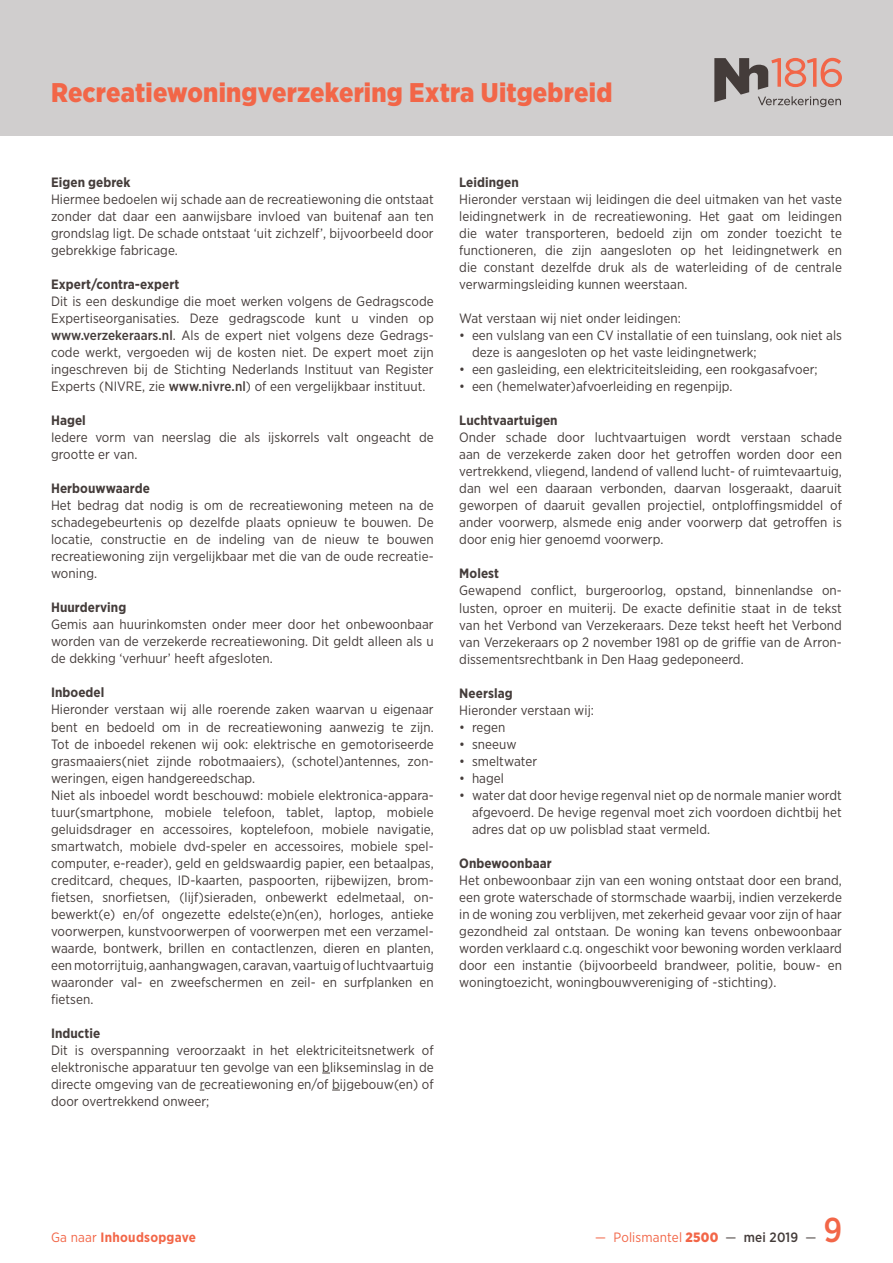
<style>
.page{position:relative;width:893px;height:1263px;background:#fff}
.page>*{position:absolute;margin:0;border:0;box-sizing:border-box;transform-origin:0 0}
.t1{font:500 34.5px "Gotham Narrow";color:#f26648}
.t2{font:900 27px "Gotham Narrow";letter-spacing:.005em;color:#f26648}
.t3{font:13.5px/17px "Gotham Narrow";letter-spacing:.005em;color:#443c3a;text-align:justify}
.t4{font:700 13.5px "Gotham Narrow";letter-spacing:.005em;color:#443c3a}
.t5{font:13.5px "Gotham Narrow";letter-spacing:.015em;color:#f26648}
.t6{font:700 13.5px "Gotham Narrow";letter-spacing:.02em;color:#f26648}
.s1{font-weight:500}
.s2{font-weight:400}
.s3{font-weight:900}
.s4{color:#443c3a}
.s5{font-weight:500;color:#443c3a}
</style>
<div class="page">
<div style="left:0;top:0;width:893px;height:136px;background:#d0cece"></div>
<svg style="left:714px;top:58px;width:128px;height:49px"></svg>
<h2 class="t2" style="left:51px;top:74px;width:563px">Recreatiewoningverzekering Extra Uitgebreid</h2>
<p class="t4" style="left:51px;top:174px;width:81px">Eigen gebrek</p>
<p class="t3" style="left:51px;top:191px;width:384px">Hiermee bedoelen wij schade aan de recreatiewoning die ontstaat zonder dat daar een aanwijsbare invloed van buitenaf aan ten grondslag ligt. De schade ontstaat ‘uit zichzelf’, bijvoorbeeld door gebrekkige fabricage.</p>
<p class="t4" style="left:51px;top:276px;width:130px">Expert/contra-expert</p>
<p class="t3" style="left:51px;top:293px;width:384px">Dit is een deskundige die moet werken volgens de Gedragscode Expertiseorganisaties. Deze gedragscode kunt u vinden op <span class="s1">www.verzekeraars.nl</span>. Als de expert niet volgens deze Gedrags&shy;code werkt, vergoeden wij de kosten niet. De expert moet zijn ingeschreven bij de Stichting Nederlands Instituut van Register Experts (NIVRE, zie <span class="s1">www.nivre.nl</span>) of een vergelijkbaar instituut.</p>
<p class="t4" style="left:51px;top:412px;width:36px">Hagel</p>
<p class="t3" style="left:51px;top:429px;width:384px">Iedere vorm van neerslag die als ijskorrels valt ongeacht de grootte er van.</p>
<p class="t4" style="left:51px;top:480px;width:100px">Herbouwwaarde</p>
<p class="t3" style="left:51px;top:497px;width:384px">Het bedrag dat nodig is om de recreatiewoning meteen na de schadegebeurtenis op dezelfde plaats opnieuw te bouwen. De locatie, constructie en de indeling van de nieuw te bouwen recreatiewoning zijn vergelijkbaar met die van de oude recreatie&shy;woning.</p>
<p class="t4" style="left:51px;top:599px;width:77px">Huurderving</p>
<p class="t3" style="left:51px;top:616px;width:384px">Gemis aan huurinkomsten onder meer door het onbewoonbaar worden van de verzekerde recreatiewoning. Dit geldt alleen als u de dekking ‘verhuur’ heeft afgesloten.</p>
<p class="t4" style="left:51px;top:684px;width:55px">Inboedel</p>
<p class="t3" style="left:51px;top:701px;width:384px;text-align:left">Hieronder verstaan wij alle roerende zaken waarvan u eigenaar bent en bedoeld om in de recreatiewoning aanwezig te zijn.<br>Tot de inboedel rekenen wij ook: elektrische en gemotoriseerde grasmaaiers(niet zijnde robotmaaiers), (schotel)antennes, zon&shy;weringen, eigen handgereedschap.<br>Niet als inboedel wordt beschouwd: mobiele elektronica-appara&shy;tuur(smartphone, mobiele telefoon, tablet, laptop, mobiele geluidsdrager en accessoires, koptelefoon, mobiele navigatie, smartwatch, mobiele dvd-speler en accessoires, mobiele spel&shy;computer, e-reader), geld en geldswaardig papier, een betaalpas, creditcard, cheques, ID-kaarten, paspoorten, rijbewijzen, brom&shy;fietsen, snorfietsen, (lijf)sieraden, onbewerkt edelmetaal, on&shy;bewerkt(e) en/of ongezette edelste(e)n(en), horloges, antieke voorwerpen, kunstvoorwerpen of voorwerpen met een verzamel&shy;waarde, bontwerk, brillen en contactlenzen, dieren en planten, een motorrijtuig, aanhangwagen, caravan, vaartuig of luchtvaartuig waaronder val- en zweefschermen en zeil- en surfplanken en fietsen.</p>
<p class="t4" style="left:51px;top:1024px;width:51px">Inductie</p>
<p class="t3" style="left:51px;top:1041px;width:384px">Dit is overspanning veroorzaakt in het elektriciteitsnetwerk of elektronische apparatuur ten gevolge van een blikseminslag in de directe omgeving van de recreatiewoning en/of bijgebouw(en) of door overtrekkend onweer;</p>
<p class="t4" style="left:459px;top:174px;width:61px">Leidingen</p>
<p class="t3" style="left:459px;top:191px;width:384px">Hieronder verstaan wij leidingen die deel uitmaken van het vaste leidingnetwerk in de recreatiewoning. Het gaat om leidingen die water transporteren, bedoeld zijn om zonder toezicht te functioneren, die zijn aangesloten op het leidingnetwerk en die constant dezelfde druk als de waterleiding of de centrale verwarmingsleiding kunnen weerstaan.</p>
<p class="t3" style="left:459px;top:310px;width:223px">Wat verstaan wij niet onder leidingen:</p>
<p class="t3" style="left:472px;top:327px;width:371px;text-indent:-13px">• een vulslang van een CV installatie of een tuinslang, ook niet als deze is aangesloten op het vaste leidingnetwerk;</p>
<p class="t3" style="left:459px;top:361px;width:360px">• een gasleiding, een elektriciteitsleiding, een rookgasafvoer;</p>
<p class="t3" style="left:459px;top:378px;width:275px">• een (hemelwater)afvoerleiding en regenpijp.</p>
<p class="t4" style="left:459px;top:412px;width:100px">Luchtvaartuigen</p>
<p class="t3" style="left:459px;top:429px;width:384px">Onder schade door luchtvaartuigen wordt verstaan schade aan de verzekerde zaken door het getroffen worden door een vertrekkend, vliegend, landend of vallend lucht- of ruimtevaartuig, dan wel een daaraan verbonden, daarvan losgeraakt, daaruit geworpen of daaruit gevallen projectiel, ontploffingsmiddel of ander voorwerp, alsmede enig ander voorwerp dat getroffen is door enig hier genoemd voorwerp.</p>
<p class="t4" style="left:459px;top:565px;width:41px">Molest</p>
<p class="t3" style="left:459px;top:582px;width:384px">Gewapend conflict, burgeroorlog, opstand, binnenlandse on&shy;lusten, oproer en muiterij. De exacte definitie staat in de tekst van het Verbond van Verzekeraars. Deze tekst heeft het Verbond van Verzekeraars op 2 november 1981 op de griffie van de Arron&shy;dissementsrechtbank in Den Haag gedeponeerd.</p>
<p class="t4" style="left:459px;top:684px;width:55px">Neerslag</p>
<p class="t3" style="left:459px;top:701px;width:136px">Hieronder verstaan wij:</p>
<p class="t3" style="left:459px;top:718px;width:48px">• regen</p>
<p class="t3" style="left:459px;top:735px;width:59px">• sneeuw</p>
<p class="t3" style="left:459px;top:752px;width:79px">• smeltwater</p>
<p class="t3" style="left:459px;top:769px;width:46px">• hagel</p>
<p class="t3" style="left:472px;top:786px;width:371px;text-indent:-13px">• water dat door hevige regenval niet op de normale manier wordt afgevoerd. De hevige regenval moet zich voordoen dichtbij het adres dat op uw polisblad staat vermeld.</p>
<p class="t4" style="left:459px;top:854px;width:94px">Onbewoonbaar</p>
<p class="t3" style="left:459px;top:871px;width:384px">Het onbewoonbaar zijn van een woning ontstaat door een brand, een grote waterschade of stormschade waarbij, indien verzekerde in de woning zou verblijven, met zekerheid gevaar voor zijn of haar gezondheid zal ontstaan. De woning kan tevens onbewoonbaar worden verklaard c.q. ongeschikt voor bewoning worden verklaard door een instantie (bijvoorbeeld brandweer, politie, bouw- en woningtoezicht, woningbouwvereniging of -stichting).</p>
<p class="t6" style="left:51px;top:1228px;width:147px"><span class="s2">Ga naar</span> Inhoudsopgave</p>
<p class="t5" style="left:595px;top:1228px;width:223px">— Polismantel <span class="s3">2500</span> <span class="s4">—</span> <span class="s5">mei 2019</span> <span class="s4">—</span></p>
<h1 class="t1" style="left:824px;top:1208px;width:20px">9</h1>
</div>
